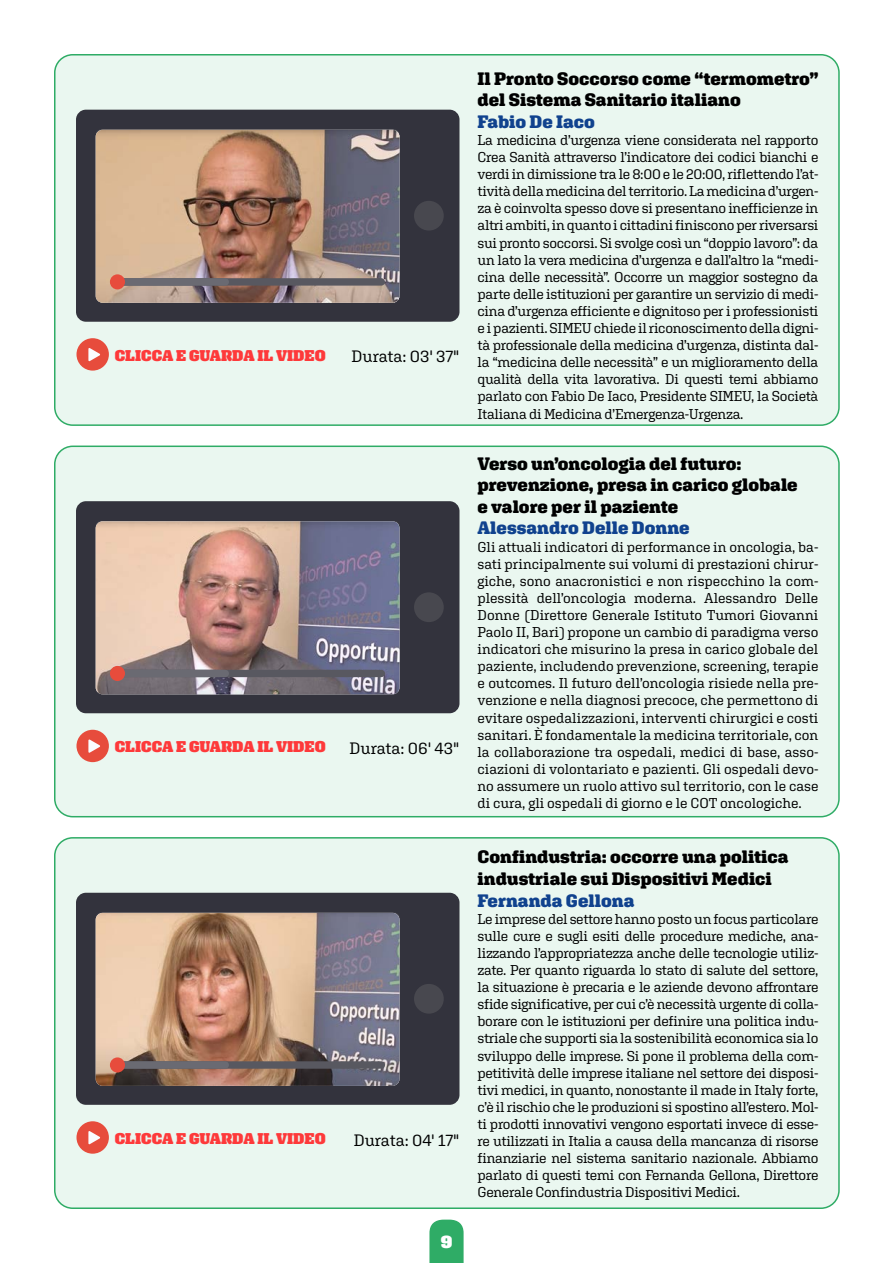
<style>
.page{position:relative;width:893px;height:1263px;background:#fff}
.page>*{position:absolute;margin:0;border:0;box-sizing:border-box;transform-origin:0 0}
.t1{font:900 18px/21.6px "Aglet Slab";color:#000}
.t2{font:900 18px "Aglet Slab";color:#10428e}
.t3{font:900 18px "Aglet Slab";color:#fff}
.t4{font:16.5px "Aglet Slab";color:#000}
.t5{font:900 15.6px "Aglet Slab";color:#fe393a}
.t6{font:14.25px/17.1px "Aglet Slab";letter-spacing:-.02em;color:#000;text-align:justify}
</style>
<div class="page">
<div style="left:55px;top:55px;width:784px;height:370px;background:#eaf7f0;border-radius:18px"></div>
<div style="left:54px;top:54px;width:786px;height:372px;border:2px solid #2fac66;border-radius:18px"></div>
<div style="left:76px;top:110px;width:383px;height:212px;background:#33333d;border-radius:10px"></div>
<div style="left:414px;top:201px;width:30px;height:30px;background:#48484f;border-radius:50%"></div>
<img style="left:96px;top:130px;width:303px;height:173px">
<div style="left:111px;top:278px;width:274px;height:8px;background:#585860;border-radius:4px"></div>
<div style="left:111px;top:278px;width:118px;height:8px;background:#6a6a72;border-radius:4px"></div>
<div style="left:110px;top:274px;width:15px;height:15px;background:#e74c3c;border-radius:50%"></div>
<div style="left:76px;top:338px;width:33px;height:33px;background:#e74c3c;border-radius:50%"></div>
<svg style="left:88px;top:348px;width:12px;height:13px"></svg>
<div style="left:55px;top:446px;width:784px;height:371px;background:#eaf7f0;border-radius:18px"></div>
<div style="left:54px;top:445px;width:786px;height:372px;border:2px solid #2fac66;border-radius:18px"></div>
<div style="left:76px;top:501px;width:383px;height:212px;background:#33333d;border-radius:10px"></div>
<div style="left:414px;top:592px;width:30px;height:30px;background:#48484f;border-radius:50%"></div>
<img style="left:96px;top:521px;width:303px;height:173px">
<div style="left:111px;top:670px;width:274px;height:7px;background:#585860;border-radius:4px"></div>
<div style="left:111px;top:670px;width:118px;height:7px;background:#6a6a72;border-radius:4px"></div>
<div style="left:110px;top:666px;width:15px;height:15px;background:#e74c3c;border-radius:50%"></div>
<div style="left:76px;top:730px;width:33px;height:32px;background:#e74c3c;border-radius:50%"></div>
<svg style="left:88px;top:739px;width:12px;height:14px"></svg>
<div style="left:55px;top:838px;width:784px;height:370px;background:#eaf7f0;border-radius:18px"></div>
<div style="left:54px;top:837px;width:786px;height:372px;border:2px solid #2fac66;border-radius:18px"></div>
<div style="left:76px;top:893px;width:383px;height:212px;background:#33333d;border-radius:10px"></div>
<div style="left:414px;top:984px;width:30px;height:30px;background:#48484f;border-radius:50%"></div>
<img style="left:96px;top:913px;width:303px;height:173px">
<div style="left:111px;top:1061px;width:274px;height:8px;background:#585860;border-radius:4px"></div>
<div style="left:111px;top:1061px;width:118px;height:8px;background:#6a6a72;border-radius:4px"></div>
<div style="left:110px;top:1057px;width:15px;height:15px;background:#e74c3c;border-radius:50%"></div>
<div style="left:76px;top:1121px;width:33px;height:33px;background:#e74c3c;border-radius:50%"></div>
<svg style="left:88px;top:1131px;width:12px;height:13px"></svg>
<svg style="left:429px;top:1219px;width:35px;height:44px"></svg>
<p class="t5" style="left:115px;top:346px;width:212px">CLICCA E GUARDA IL VIDEO</p>
<p class="t4" style="left:351px;top:347px;width:110px">Durata: 03' 37"</p>
<p class="t5" style="left:115px;top:738px;width:212px">CLICCA E GUARDA IL VIDEO</p>
<p class="t4" style="left:349px;top:738px;width:112px">Durata: 06' 43"</p>
<p class="t5" style="left:115px;top:1129px;width:212px">CLICCA E GUARDA IL VIDEO</p>
<p class="t4" style="left:354px;top:1130px;width:107px">Durata: 04' 17"</p>
<p class="t3" style="left:441px;top:1231px;width:13px">9</p>
<p class="t1" style="left:477px;top:67px;width:342px">Il Pronto Soccorso come “termometro” del Sistema Sanitario italiano</p>
<p class="t2" style="left:477px;top:111px;width:119px">Fabio De Iaco</p>
<p class="t6" style="left:477px;top:131px;width:342px">La medicina d’urgenza viene considerata nel rapporto Crea Sanità attraverso l’indicatore dei codici bianchi e verdi in dimissione tra le 8:00 e le 20:00, riflettendo l’at&shy;tività della medicina del territorio. La medicina d’urgen&shy;za è coinvolta spesso dove si presentano inefficienze in altri ambiti, in quanto i cittadini finiscono per riversarsi sui pronto soccorsi. Si svolge così un “doppio lavoro”: da un lato la vera medicina d’urgenza e dall’altro la “medi&shy;cina delle necessità”. Occorre un maggior sostegno da parte delle istituzioni per garantire un servizio di medi&shy;cina d’urgenza efficiente e dignitoso per i professionisti e i pazienti. SIMEU chiede il riconoscimento della digni&shy;tà professionale della medicina d’urgenza, distinta dal&shy;la “medicina delle necessità” e un miglioramento della qualità della vita lavorativa. Di questi temi abbiamo parlato con Fabio De Iaco, Presidente SIMEU, la Società Italiana di Medicina d’Emergenza-Urgenza.</p>
<p class="t1" style="left:477px;top:452px;width:322px">Verso un’oncologia del futuro: prevenzione, presa in carico globale e valore per il paziente</p>
<p class="t2" style="left:477px;top:517px;width:214px">Alessandro Delle Donne</p>
<p class="t6" style="left:477px;top:538px;width:342px">Gli attuali indicatori di performance in oncologia, ba&shy;sati principalmente sui volumi di prestazioni chirur&shy;giche, sono anacronistici e non rispecchino la com&shy;plessità dell’oncologia moderna. Alessandro Delle Donne (Direttore Generale Istituto Tumori Giovanni Paolo II, Bari) propone un cambio di paradigma verso indicatori che misurino la presa in carico globale del paziente, includendo prevenzione, screening, terapie e outcomes. Il futuro dell’oncologia risiede nella pre&shy;venzione e nella diagnosi precoce, che permettono di evitare ospedalizzazioni, interventi chirurgici e costi sanitari. È fondamentale la medicina territoriale, con la collaborazione tra ospedali, medici di base, asso&shy;ciazioni di volontariato e pazienti. Gli ospedali devo&shy;no assumere un ruolo attivo sul territorio, con le case di cura, gli ospedali di giorno e le COT oncologiche.</p>
<p class="t1" style="left:477px;top:846px;width:313px">Confindustria: occorre una politica industriale sui Dispositivi Medici</p>
<p class="t2" style="left:477px;top:890px;width:158px">Fernanda Gellona</p>
<p class="t6" style="left:477px;top:910px;width:342px">Le imprese del settore hanno posto un focus particolare sulle cure e sugli esiti delle procedure mediche, ana&shy;lizzando l’appropriatezza anche delle tecnologie utiliz&shy;zate. Per quanto riguarda lo stato di salute del settore, la situazione è precaria e le aziende devono affrontare sfide significative, per cui c’è necessità urgente di colla&shy;borare con le istituzioni per definire una politica indu&shy;striale che supporti sia la sostenibilità economica sia lo sviluppo delle imprese. Si pone il problema della com&shy;petitività delle imprese italiane nel settore dei disposi&shy;tivi medici, in quanto, nonostante il made in Italy forte, c’è il rischio che le produzioni si spostino all’estero. Mol&shy;ti prodotti innovativi vengono esportati invece di esse&shy;re utilizzati in Italia a causa della mancanza di risorse finanziarie nel sistema sanitario nazionale. Abbiamo parlato di questi temi con Fernanda Gellona, Direttore Generale Confindustria Dispositivi Medici.</p>
</div>
